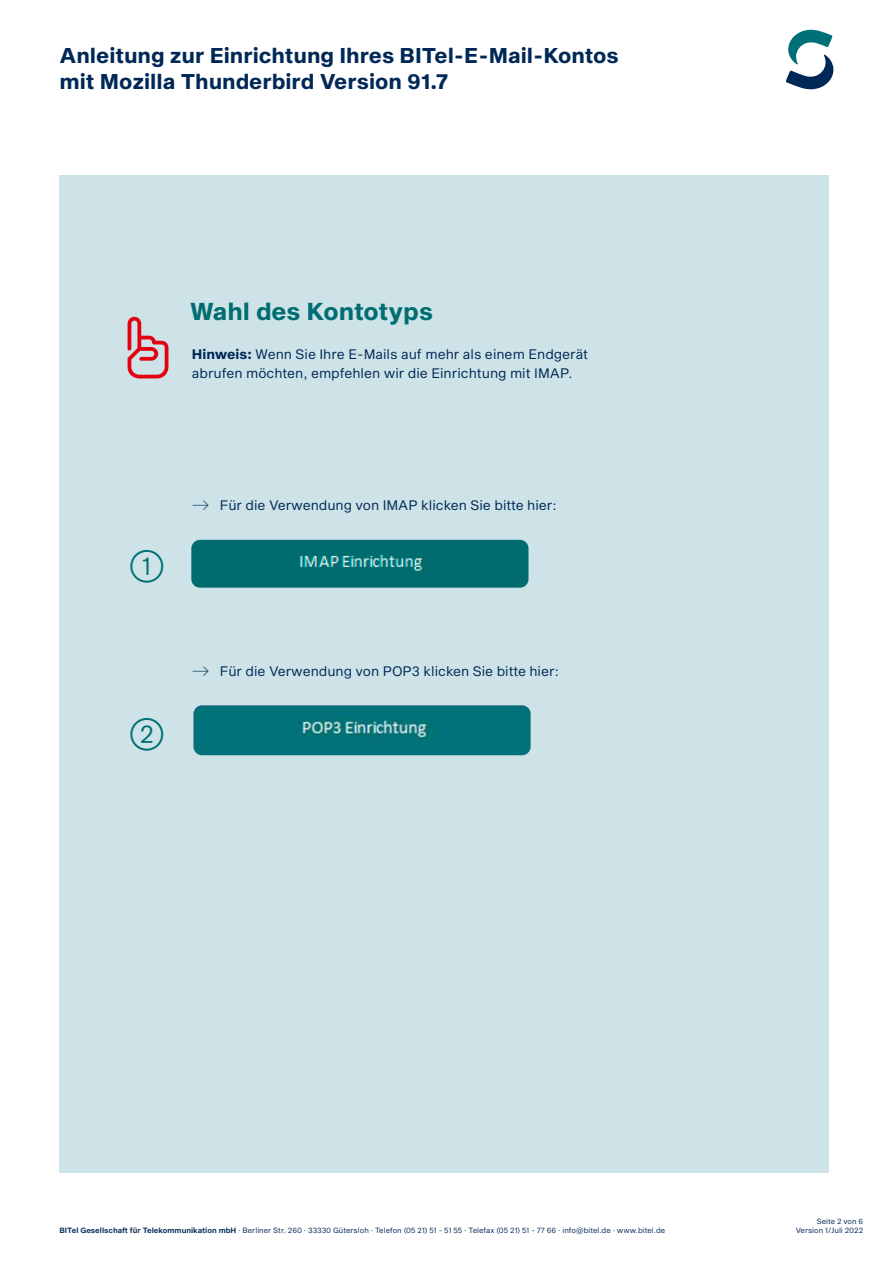
<style>
.page{position:relative;width:893px;height:1263px;background:#fff}
.page>*{position:absolute;margin:0;border:0;box-sizing:border-box;transform-origin:0 0}
.t1{font:700 24px "S Sequel";color:#006d72}
.t2{font:700 21px/26.2px "S Sequel";color:#002856}
.t3{font:13.5px/19.5px "S Sequel";color:#002856}
.t4{font:7.5px/9.3px "S Sequel";color:#002856;text-align:right}
.s1{font-weight:700}
.s2{font-family:"S Sequel Semi"}
</style>
<div class="page">
<svg style="left:786px;top:30px;width:48px;height:59px"></svg>
<div style="left:60px;top:175px;width:769px;height:997px;background:#cde3e8"></div>
<img style="left:191px;top:540px;width:337px;height:48px">
<svg style="left:128px;top:317px;width:40px;height:61px"></svg>
<img style="left:193px;top:705px;width:338px;height:50px">
<h2 class="t2" style="left:60px;top:43px;width:561px">Anleitung zur Einrichtung Ihres BITel-E-Mail-Kontos mit Mozilla Thunderbird Version 91.7</h2>
<h1 class="t1" style="left:190px;top:294px;width:245px">Wahl des Kontotyps</h1>
<p class="t3" style="left:192px;top:345px;width:398px"><span class="s1">Hinweis:</span> Wenn Sie Ihre E-Mails auf mehr als einem Endgerät abrufen möchten, empfehlen wir die Einrichtung mit IMAP.</p>
<p class="t3" style="left:220px;top:496px;width:338px">Für die Verwendung von IMAP klicken Sie bitte hier:</p>
<p class="t3" style="left:220px;top:661px;width:341px">Für die Verwendung von POP3 klicken Sie bitte hier:</p>
<p class="t4" style="left:60px;top:1226px;width:607px"><span class="s2">BITel Gesellschaft für Telekommunikation mbH</span> · Berliner Str. 260 · 33330 Gütersloh · Telefon (05 21) 51 - 51 55 · Telefax (05 21) 51 - 77 66 · info@bitel.de · www.bitel.de</p>
<p class="t4" style="left:796px;top:1217px;width:69px">Seite 2 von 6<br>Version 1/Juli 2022</p>
</div>
